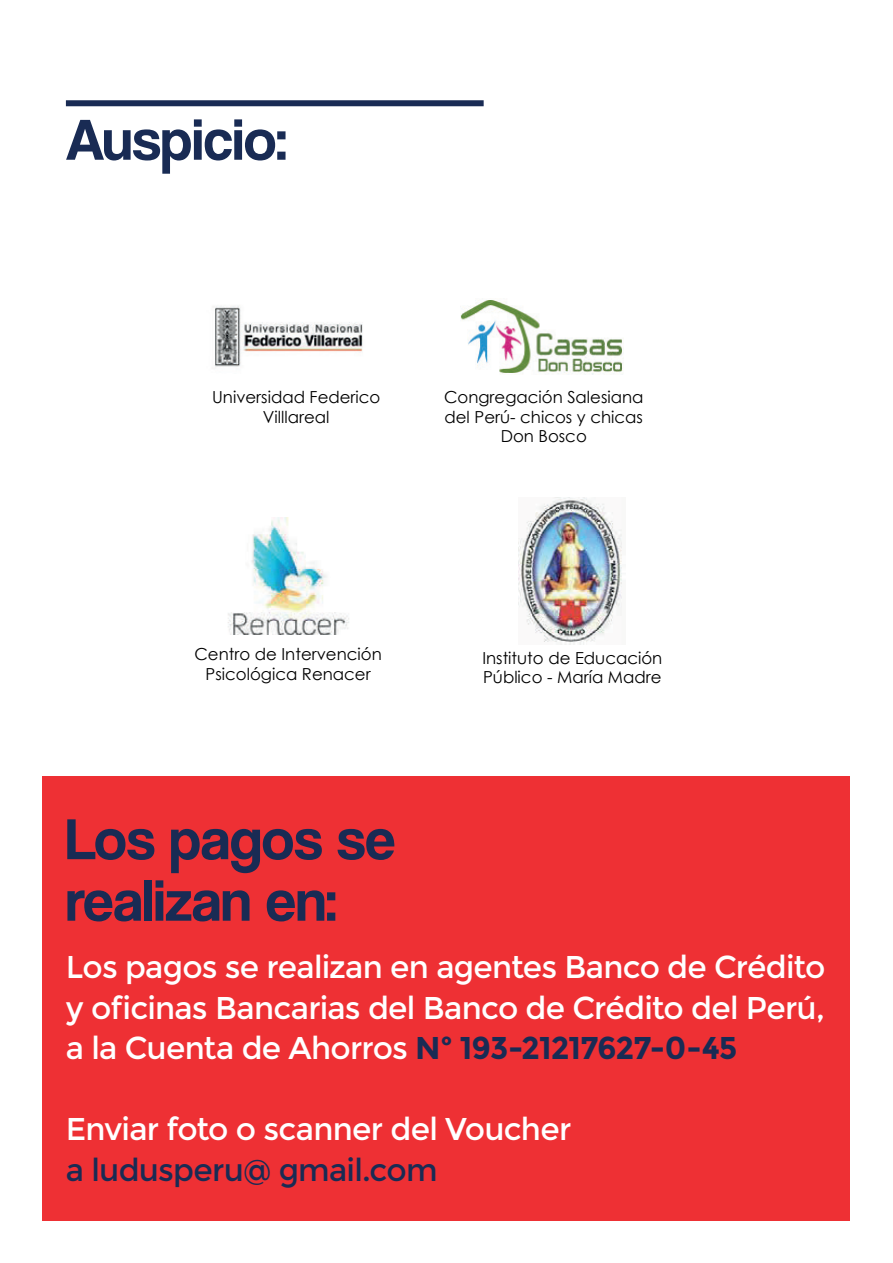
<style>
.page{position:relative;width:893px;height:1263px;background:#fff}
.page>*{position:absolute;margin:0;border:0;box-sizing:border-box;transform-origin:0 0}
.t1{font:60px/61.5px "Coolvetica Rg";color:#192b54}
.t2{font:31.5px/40.5px "Montserrat";letter-spacing:-.025em;color:#fff;text-align:justify}
.t3{font:31.5px "Montserrat";letter-spacing:-.025em;color:#192b54}
.t4{font:16.5px/20px "Century Gothic";color:#000001;text-align:center}
.s1{font-weight:700;color:#192b54}
</style>
<div class="page">
<div style="left:43px;top:776px;width:807px;height:444px;background:#ee3034"></div>
<div style="left:66px;top:100px;width:418px;height:6px;background:#192b54"></div>
<img style="left:213px;top:306px;width:150px;height:62px">
<img style="left:461px;top:300px;width:162px;height:74px">
<img style="left:228px;top:517px;width:121px;height:117px">
<img style="left:519px;top:498px;width:103px;height:147px">
<p class="t1" style="left:66px;top:108px;width:222px">Auspicio:</p>
<p class="t4" style="left:212px;top:386px;width:170px">Universidad Federico<br>Villlareal</p>
<p class="t4" style="left:444px;top:386px;width:201px">Congregación Salesiana del Perú- chicos y chicas<br>Don Bosco</p>
<p class="t4" style="left:194px;top:644px;width:189px">Centro de Intervención<br>Psicológica Renacer</p>
<p class="t4" style="left:482px;top:647px;width:182px;text-align:left">Instituto de Educación<br>Público - María Madre</p>
<p class="t1" style="left:66px;top:808px;width:331px">Los pagos se realizan en:</p>
<p class="t2" style="left:66px;top:947px;width:761px">Los pagos se realizan en agentes Banco de Crédito y oficinas Bancarias del Banco de Crédito del Perú, a la Cuenta de Ahorros <span class="s1">Nº 193-21217627-0-45</span></p>
<p class="t2" style="left:66px;top:1109px;width:507px">Enviar foto o scanner del Voucher</p>
<p class="t3" style="left:66px;top:1151px;width:373px">a ludusperu@ gmail.com</p>
</div>
